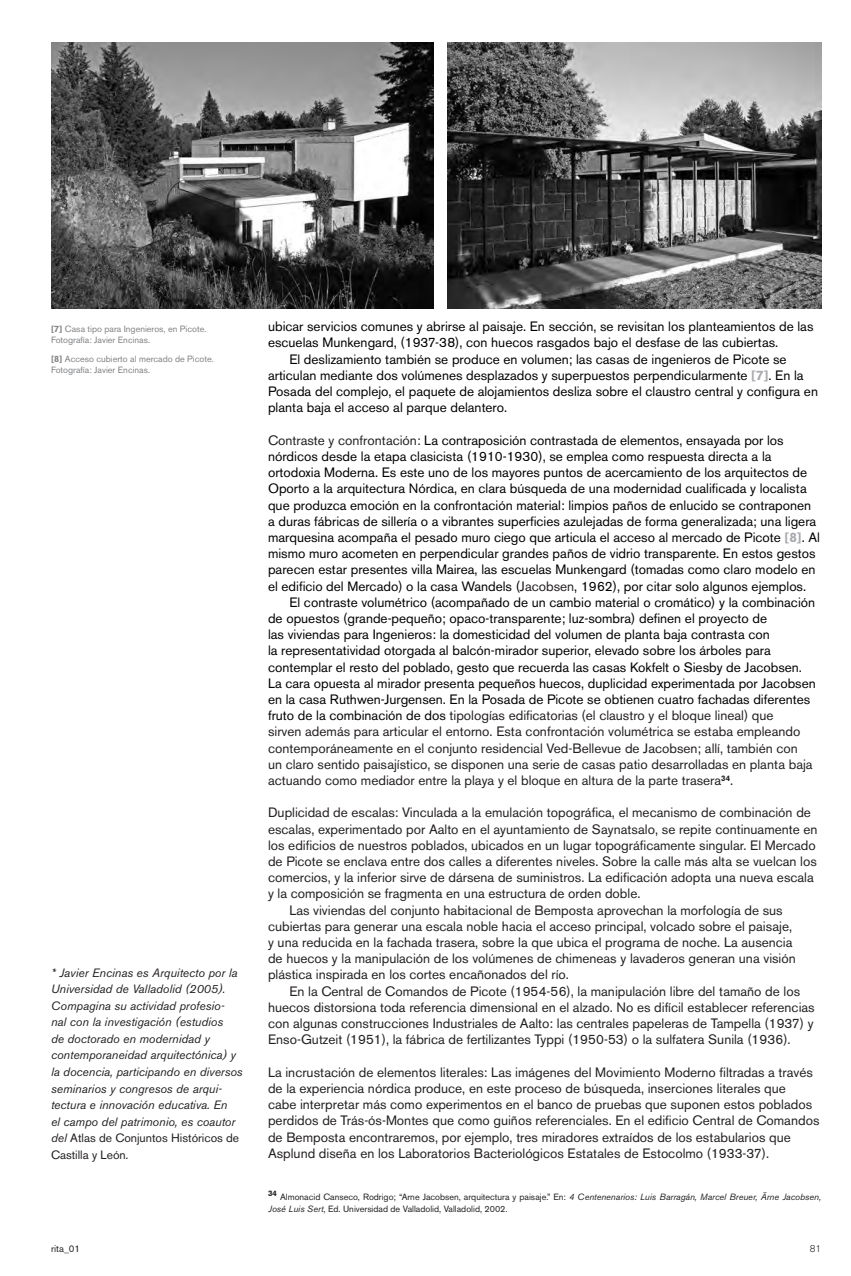
<style>
.page{position:relative;width:851px;height:1276px;background:#fff}
.page>*{position:absolute;margin:0;border:0;box-sizing:border-box;transform-origin:0 0}
.t1{font:13.5px/16.2px "Akzidenz Grotesk BE";color:#000001}
.t2{font:13.5px/16.2px "Akzidenz Grotesk BE";color:#231f20}
.t3{font:italic 12px/16.5px "Akzidenz Grotesk BE";color:#231f20}
.t4{font:9.75px "Akzidenz Grotesk BE";color:#231f20}
.t5{font:300 9.75px "Akzidenz Grotesk BE";color:#231f20}
.nota_al_pie{font:9px/12px "Akzidenz Grotesk BE";color:#231f20}
.Endnote_text{font:9px "Akzidenz Grotesk BE";color:#808285}
.nota_al_pie-2{font:700 7.8px "Akzidenz Grotesk BE";color:#231f20}
.s1{font-weight:700}
.s2{font-style:normal}
.s3{font-weight:700;color:#a8a9ad}
.s4{color:#231f20}
.s5{font-style:italic}
</style>
<div class="page">
<img style="left:51px;top:43px;width:383px;height:265px">
<img style="left:447px;top:43px;width:374px;height:265px">
<p class="Endnote_text" style="left:51px;top:323px;width:157px"><span class="s1">[7]</span> Casa tipo para Ingenieros, en Picote.</p>
<p class="Endnote_text" style="left:51px;top:334px;width:101px">Fotografía: Javier Encinas.</p>
<p class="Endnote_text" style="left:51px;top:353px;width:164px"><span class="s1">[8]</span> Acceso cubierto al mercado de Picote.</p>
<p class="Endnote_text" style="left:51px;top:364px;width:101px">Fotografía: Javier Encinas.</p>
<p class="t3" style="left:51px;top:964px;width:193px">* Javier Encinas es Arquitecto por la Universidad de Valladolid (2005).<br>Compagina su actividad profesio&shy;nal con la investigación (estudios<br>de doctorado en modernidad y contemporaneidad arquitectónica) y la docencia, participando en diversos seminarios y congresos de arqui&shy;tectura e innovación educativa. En<br>el campo del patrimonio, es coautor del <span class="s2">Atlas de Conjuntos Históricos de Castilla y León</span>.</p>
<p class="t1" style="left:268px;top:318px;width:547px">ubicar servicios comunes y abrirse al paisaje. En sección, se revisitan los planteamientos de las escuelas Munkengard, (1937-38), con huecos rasgados bajo el desfase de las cubiertas.</p>
<p class="t1" style="left:268px;top:351px;width:551px;text-indent:21px">El deslizamiento también se produce en volumen; las casas de ingenieros de Picote se articulan mediante dos volúmenes desplazados y superpuestos perpendicularmente <span class="s3">[7]</span>. En la Posada del complejo, el paquete de alojamientos desliza sobre el claustro central y configura en planta baja el acceso al parque delantero.</p>
<p class="t1" style="left:268px;top:432px;width:553px"><span class="s4">Contraste y confrontación:</span> La contraposición contrastada de elementos, ensayada por los nórdicos desde la etapa clasicista (1910-1930), se emplea como respuesta directa a la ortodoxia Moderna. Es este uno de los mayores puntos de acercamiento de los arquitectos de Oporto a la arquitectura Nórdica, en clara búsqueda de una modernidad cualificada y localista que produzca emoción en la confrontación material: limpios paños de enlucido se contraponen a duras fábricas de sillería o a vibrantes superficies azulejadas de forma generalizada; una ligera marquesina acompaña el pesado muro ciego que articula el acceso al mercado de Picote <span class="s3">[8]</span>. Al mismo muro acometen en perpendicular grandes paños de vidrio transparente. En estos gestos parecen estar presentes villa Mairea, las escuelas Munkengard (tomadas como claro modelo en el edificio del Mercado) o la casa Wandels (<span class="s4">Jacobsen</span>, 1962), por citar solo algunos ejemplos.</p>
<p class="t1" style="left:268px;top:594px;width:549px;text-indent:21px">El contraste volumétrico (acompañado de un cambio material o cromático) y la combinación de opuestos (grande-pequeño; opaco-transparente; luz-sombra) definen el proyecto de<br>las viviendas para Ingenieros: la domesticidad del volumen de planta baja contrasta con<br>la representatividad otorgada al balcón-mirador superior, elevado sobre los árboles para contemplar el resto del poblado, gesto que recuerda las casas Kokfelt o Siesby de Jacobsen.<br>La cara opuesta al mirador presenta pequeños huecos, duplicidad experimentada por Jacobsen en la casa Ruthwen-Jurgensen. En la Posada de Picote se obtienen cuatro fachadas diferentes fruto de la combinación de dos <span class="s4">tipologías edificatorias (el claustro y el bloque lineal) que<br>sirven además para articular el entorno. Esta confrontación volumétrica se estaba empleando contemporáneamente en el conjunto residencial Ved-Bellevue de Jacobsen; allí, también con<br>un claro sentido paisajístico, se disponen una serie de casas patio desarrolladas en planta baja actuando como mediador entre la playa y el bloque en altura de la parte trasera</span><sup>34</sup><span class="s4">.</span></p>
<p class="t2" style="left:268px;top:804px;width:551px">Duplicidad de escalas: Vinculada a la emulación topográfica, el mecanismo de combinación de escalas, experimentado por Aalto en el ayuntamiento de Saynatsalo, se repite continuamente en los edificios de nuestros poblados, ubicados en un lugar topográficamente singular. El Mercado de Picote se enclava entre dos calles a diferentes niveles. Sobre la calle más alta se vuelcan los comercios, y la inferior sirve de dársena de suministros. La edificación adopta una nueva escala y la composición se fragmenta en una estructura de orden doble.</p>
<p class="t2" style="left:268px;top:902px;width:529px;text-indent:21px">Las viviendas del conjunto habitacional de Bemposta aprovechan la morfología de sus cubiertas para generar una escala noble hacia el acceso principal, volcado sobre el paisaje, y una reducida en la fachada trasera, sobre la que ubica el programa de noche. La ausencia de huecos y la manipulación de los volúmenes de chimeneas y lavaderos generan una visión plástica inspirada en los cortes encañonados del río.</p>
<p class="t2" style="left:268px;top:983px;width:548px;text-indent:21px">En la Central de Comandos de Picote (1954-56), la manipulación libre del tamaño de los huecos distorsiona toda referencia dimensional en el alzado. No es difícil establecer referencias con algunas construcciones Industriales de Aalto: las centrales papeleras de Tampella (1937) y Enso-Gutzeit (1951), la fábrica de fertilizantes Typpi (1950-53) o la sulfatera Sunila (1936).</p>
<p class="t2" style="left:268px;top:1064px;width:553px">La incrustación de elementos literales: Las imágenes del Movimiento Moderno filtradas a través de la experiencia nórdica produce, en este proceso de búsqueda, inserciones literales que<br>cabe interpretar más como experimentos en el banco de pruebas que suponen estos poblados perdidos de Trás-ós-Montes que como guiños referenciales. En el edificio Central de Comandos de Bemposta encontraremos, por ejemplo, tres miradores extraídos de los estabularios que Asplund diseña en los Laboratorios Bacteriológicos Estatales de Estocolmo (1933-37).</p>
<p class="nota_al_pie-2" style="left:268px;top:1188px;width:11px">34</p>
<p class="nota_al_pie" style="left:268px;top:1191px;width:554px;text-indent:12px">Almonacid Canseco, Rodrigo; “Arne Jacobsen, arquitectura y paisaje.” En: <span class="s5">4 Centenenarios: Luis Barragán, Marcel Breuer, Ärne Jacobsen,<br>José Luis Sert</span>, Ed. Universidad de Valladolid, Valladolid, 2002.</p>
<p class="t4" style="left:51px;top:1242px;width:31px">rita_01</p>
<p class="t5" style="left:809px;top:1242px;width:13px">81</p>
</div>
